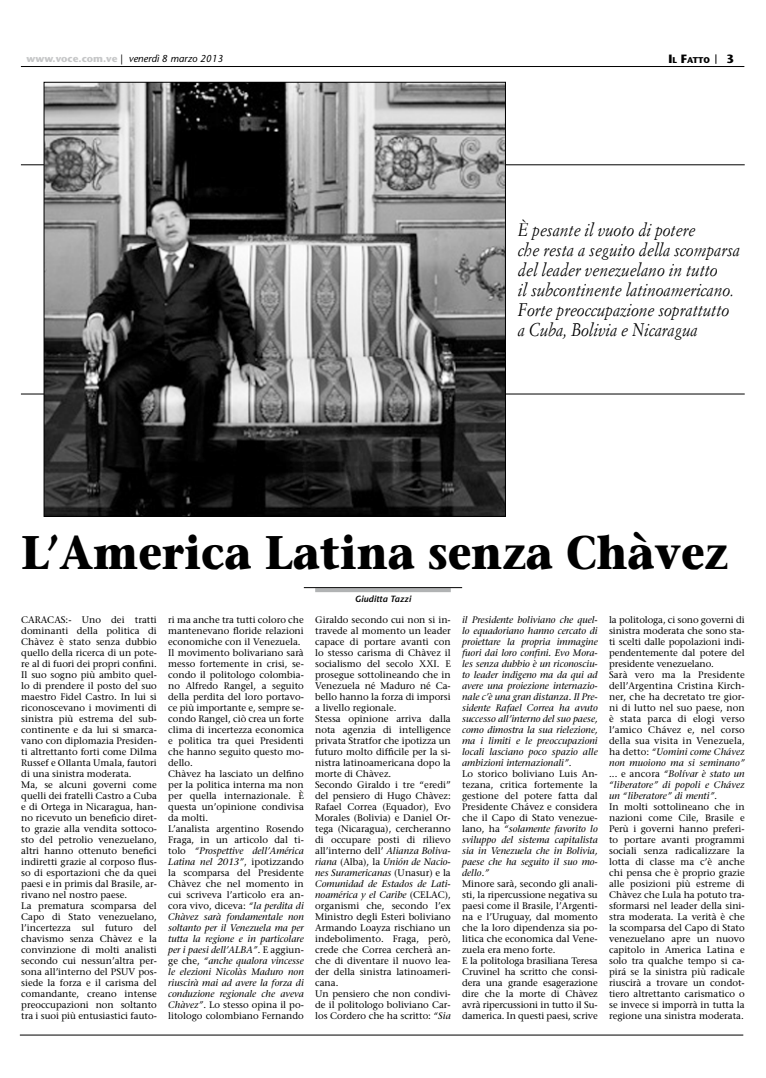
<style>
.page{position:relative;width:766px;height:1078px;background:#fff}
.page>*{position:absolute;margin:0;border:0;box-sizing:border-box;transform-origin:0 0}
.t1{font:700 47px "Stone Serif";color:#000;scale:.9 1}
.t2{font:italic 18px/20px "Simoncini Garamond";color:#000;scale:.9 1}
.t3{font:700 12px "Stone Sans";color:#000}
.t4{font:italic 10px "Stone Sans";color:#000}
.t5{font:9.5px/11px "Stone Serif";color:#000}
.t6{font:italic 9.5px/11px "Stone Serif";color:#000}
.t7{font:italic 600 9px "Stone Sans";color:#000}
.t8{font:700 8.4px "Stone Sans";color:#000}
.s1{font-weight:700;font-style:normal;color:#c6c7c8}
.s2{font-style:normal}
.s3{font-size:12px}
.s4{font-style:italic}
</style>
<div class="page">
<hr style="left:20px;top:1034px;width:723px;height:1px;background:#000">
<hr style="left:21px;top:66px;width:723px;height:1px;background:#000">
<svg style="left:315px;top:588px;width:135px;height:4px"></svg>
<hr style="left:304px;top:587px;width:158px;height:1px;background:#000">
<hr style="left:21px;top:164px;width:723px;height:1px;background:#000">
<hr style="left:21px;top:393px;width:723px;height:1px;background:#000">
<img style="left:45px;top:84px;width:459px;height:431px">
<p class="t4" style="left:27px;top:52px;width:198px"><span class="s1">www.voce.com.ve</span> <span class="s2">|</span> venerdì 8 marzo 2013</p>
<p class="t8" style="left:668px;top:55px;width:43px"><span class="s3">I</span>l <span class="s3">F</span>atto</p>
<p class="t3" style="left:726px;top:52px;width:9px">3</p>
<h2 class="t2" style="left:518px;top:219px;width:248px">È pesante il vuoto di potere<br>che resta a seguito della scomparsa del leader venezuelano in tutto<br>il subcontinente latinoamericano.<br>Forte preoccupazione soprattutto a Cuba, Bolivia e Nicaragua</h2>
<h1 class="t1" style="left:21px;top:523px;width:786px">L’America Latina senza Chàvez</h1>
<p class="t7" style="left:355px;top:593px;width:58px">Giuditta Tazzi</p>
<p class="t5" style="left:21px;top:613px;width:137px">CARACAS:- Uno dei tratti dominanti della politica di<br>Chàvez è stato senza dubbio quello della ricerca di un pote&shy;re al di fuori dei propri confini.<br>Il suo sogno più ambito quel&shy;lo di prendere il posto del suo maestro Fidel Castro. In lui si riconoscevano i movimenti di sinistra più estrema del sub&shy;continente e da lui si smarca&shy;vano con diplomazia Presiden&shy;ti altrettanto forti come Dilma<br>Russef e Ollanta Umala, fautori di una sinistra moderata.<br>Ma, se alcuni governi come quelli dei fratelli Castro a Cuba e di Ortega in Nicaragua, han&shy;no ricevuto un beneficio diret&shy;to grazie alla vendita sottoco&shy;sto del petrolio venezuelano, altri hanno ottenuto benefici indiretti grazie al corposo flus&shy;so di esportazioni che da quei paesi e in primis dal Brasile, ar&shy;rivano nel nostro paese.<br>La prematura scomparsa del<br>Capo di Stato venezuelano, l’incertezza sul futuro del chavismo senza Chàvez e la convinzione di molti analisti secondo cui nessun’altra per&shy;sona all’interno del PSUV pos&shy;siede la forza e il carisma del comandante, creano intense preoccupazioni non soltanto tra i suoi più entusiastici fauto-</p>
<p class="t5" style="left:168px;top:613px;width:137px">ri ma anche tra tutti coloro che mantenevano floride relazioni economiche con il Venezuela.<br>Il movimento bolivariano sarà messo fortemente in crisi, se&shy;condo il politologo colombia&shy;no Alfredo Rangel, a seguito della perdita del loro portavo&shy;ce più importante e, sempre se&shy;condo Rangel, ciò crea un forte clima di incertezza economica e politica tra quei Presidenti che hanno seguito questo mo&shy;dello.<br>Chàvez ha lasciato un delfino per la politica interna ma non per quella internazionale. È questa un’opinione condivisa da molti.<br>L’analista argentino Rosendo<br>Fraga, in un articolo dal ti&shy;tolo <span class="s4">“Prospettive dell’América<br>Latina nel 2013”</span>, ipotizzando la scomparsa del Presidente<br>Chàvez che nel momento in cui scriveva l’articolo era an&shy;cora vivo, diceva: <span class="s4">“la perdita di<br>Chàvez sarà fondamentale non soltanto per il Venezuela ma per tutta la regione e in particolare per i paesi dell’ALBA”.</span> E aggiun&shy;ge che, <span class="s4">“anche qualora vincesse le elezioni Nicolàs Maduro non riuscirà mai ad avere la forza di conduzione regionale che aveva<br>Chàvez”</span>. Lo stesso opina il po&shy;litologo colombiano Fernando</p>
<p class="t5" style="left:315px;top:613px;width:137px">Giraldo secondo cui non si in&shy;travede al momento un leader capace di portare avanti con lo stesso carisma di Chàvez il socialismo del secolo XXI. E prosegue sottolineando che in<br>Venezuela né Maduro né Ca&shy;bello hanno la forza di imporsi a livello regionale.<br>Stessa opinione arriva dalla nota agenzia di intelligence privata Stratfor che ipotizza un futuro molto difficile per la si&shy;nistra latinoamericana dopo la morte di Chàvez.<br>Secondo Giraldo i tre “eredi” del pensiero di Hugo Chàvez:<br>Rafael Correa (Equador), Evo<br>Morales (Bolivia) e Daniel Or&shy;tega (Nicaragua), cercheranno di occupare posti di rilievo all’interno dell’ <span class="s4">Alianza Boliva&shy;riana</span> (Alba), la <span class="s4">Unión de Nacio&shy;nes Suramericanas</span> (Unasur) e la<br><span class="s4">Comunidad de Estados de Lati&shy;noamérica y el Caribe</span> (CELAC), organismi che, secondo l’ex<br>Ministro degli Esteri boliviano<br>Armando Loayza rischiano un indebolimento. Fraga, però, crede che Correa cercherà an&shy;che di diventare il nuovo lea&shy;der della sinistra latinoameri&shy;cana.<br>Un pensiero che non condivi&shy;de il politologo boliviano Car&shy;los Cordero che ha scritto: <span class="s4">“Sia</span></p>
<p class="t6" style="left:462px;top:614px;width:137px">il Presidente boliviano che quel&shy;lo equadoriano hanno cercato di proiettare la propria immagine fuori dai loro confini. Evo Mora&shy;les senza dubbio è un riconosciu&shy;to leader indigeno ma da qui ad avere una proiezione internazio&shy;nale c’è una gran distanza. Il Pre&shy;sidente Rafael Correa ha avuto successo all’interno del suo paese, como dimostra la sua rielezione, ma i limiti e le preoccupazioni locali lasciano poco spazio alle ambizioni internazionali”<span class="s2">.<br>Lo storico boliviano Luis An&shy;tezana, critica fortemente la gestione del potere fatta dal<br>Presidente Chávez e considera che il Capo di Stato venezue&shy;lano, ha</span> “solamente favorito lo sviluppo del sistema capitalista sia in Venezuela che in Bolivia, paese che ha seguito il suo mo&shy;dello.”</p>
<p class="t5" style="left:462px;top:878px;width:137px">Minore sarà, secondo gli anali&shy;sti, la ripercussione negativa su paesi come il Brasile, l’Argenti&shy;na e l’Uruguay, dal momento che la loro dipendenza sia po&shy;litica che economica dal Vene&shy;zuela era meno forte.<br>E la politologa brasiliana Teresa<br>Cruvinel ha scritto che consi&shy;dera una grande esagerazione dire che la morte di Chàvez avrà ripercussioni in tutto il Su&shy;damerica. In questi paesi, scrive</p>
<p class="t5" style="left:609px;top:614px;width:137px">la politologa, ci sono governi di sinistra moderata che sono sta&shy;ti scelti dalle popolazioni indi&shy;pendentemente dal potere del presidente venezuelano.<br>Sarà vero ma la Presidente dell’Argentina Cristina Kirch&shy;ner, che ha decretato tre gior&shy;ni di lutto nel suo paese, non è stata parca di elogi verso l’amico Chávez e, nel corso della sua visita in Venezuela, ha detto: <span class="s4">“Uomini come Chávez non muoiono ma si seminano” </span>... e ancora <span class="s4">“Bolívar è stato un “liberatore” di popoli e Chávez un “liberatore” di menti”.</span></p>
<p class="t5" style="left:609px;top:801px;width:137px;text-align:justify">In molti sottolineano che in nazioni come Cile, Brasile e Perù i governi hanno preferi&shy;to portare avanti programmi sociali senza radicalizzare la lotta di classe ma c’è anche chi pensa che è proprio grazie alle posizioni più estreme di Chàvez che Lula ha potuto tra&shy;sformarsi nel leader della sini&shy;stra moderata. La verità è che la scomparsa del Capo di Stato venezuelano apre un nuovo capitolo in America Latina e solo tra qualche tempo si ca&shy;pirá se la sinistra più radicale riuscirà a trovare un condot&shy;tiero altrettanto carismatico o se invece si imporrà in tutta la regione una sinistra moderata.</p>
</div>
